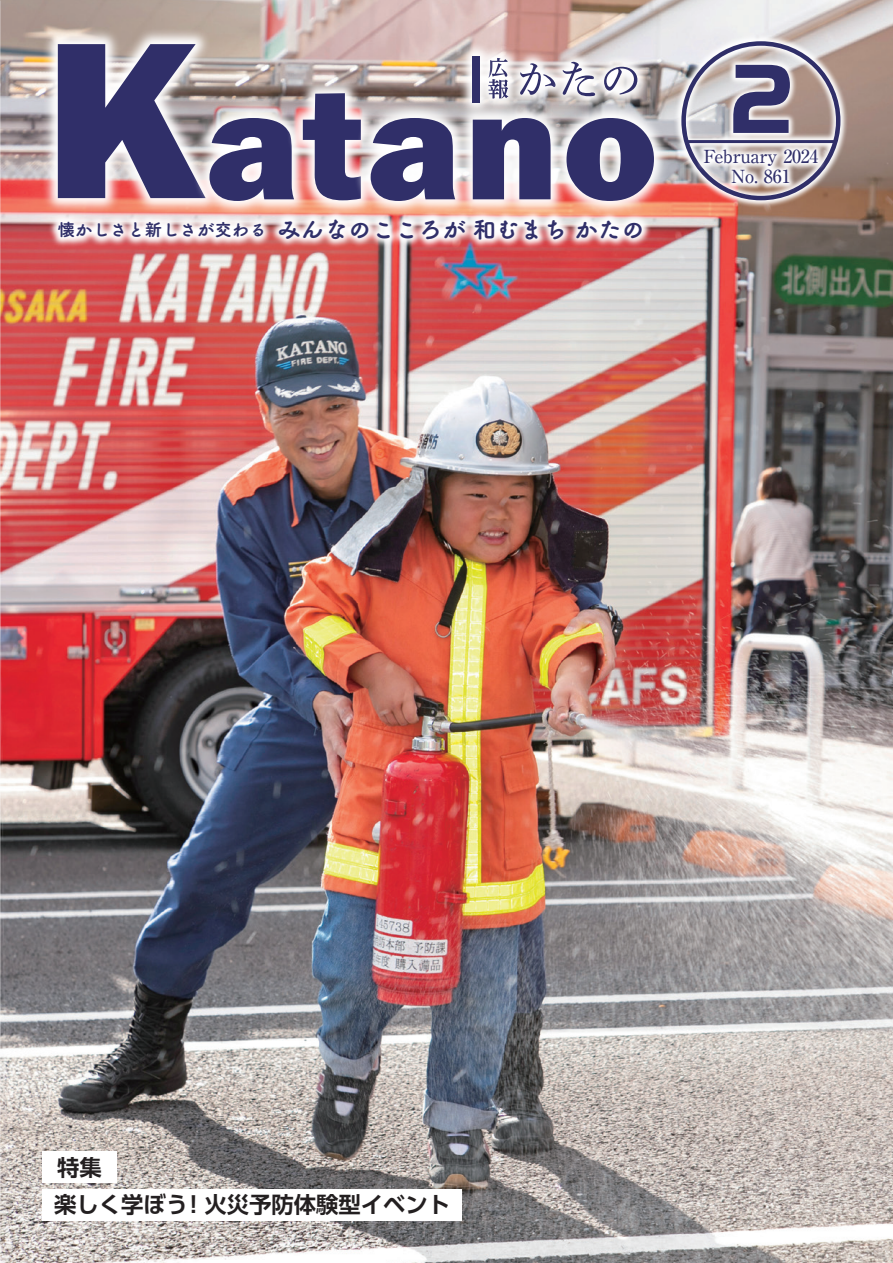
<style>
.page{position:relative;width:893px;height:1263px;background:#fff}
.page>*{position:absolute;margin:0;border:0;box-sizing:border-box;transform-origin:0 0}
.t1{font:700 82.95px "Ro G San Srf Std";color:#302f69}
.t2{font:23.1px "Tsuku B Rd Gothic Std E";letter-spacing:.02em;color:#302f69}
.t3{font:700 22.35px "UD Shin Go Pro De";color:#231f20}
.t4{font:500 18px/20.2px "Ryumin Pr 6";letter-spacing:-.015em;color:#302f69;text-align:center}
.s1{font-size:17.1px}
</style>
<div class="page">
<img style="left:0;top:0;width:893px;height:1263px">
<div style="left:43px;top:1189px;width:419px;height:31px;background:#fff"></div>
<div style="left:43px;top:1152px;width:74px;height:31px;background:#fff"></div>
<svg style="left:48px;top:214px;width:604px;height:35px"></svg>
<svg style="left:522px;top:49px;width:27px;height:53px"></svg>
<svg style="left:522px;top:63px;width:27px;height:32px"></svg>
<svg style="left:549px;top:48px;width:60px;height:54px"></svg>
<svg style="left:563px;top:62px;width:27px;height:34px"></svg>
<svg style="left:590px;top:53px;width:61px;height:49px;background:#ccc8c9"></svg>
<svg style="left:604px;top:67px;width:33px;height:28px"></svg>
<svg style="left:494px;top:44px;width:28px;height:58px"></svg>
<svg style="left:494px;top:58px;width:14px;height:41px"></svg>
<svg style="left:458px;top:42px;width:36px;height:60px"></svg>
<div style="left:473px;top:56px;width:7px;height:46px;background:#302f69"></div>
<svg style="left:42px;top:28px;width:179px;height:186px;background:#ddbcb3"></svg>
<svg style="left:193px;top:201px;width:116px;height:16px;background:#f6beaf"></svg>
<svg style="left:58px;top:44px;width:236px;height:157px;background:#736c8b"></svg>
<svg style="left:287px;top:77px;width:90px;height:139px;background:#c7a9a7"></svg>
<svg style="left:303px;top:93px;width:58px;height:107px;background:#6c6188"></svg>
<svg style="left:354px;top:102px;width:117px;height:115px;background:#d8bcb8"></svg>
<svg style="left:371px;top:118px;width:84px;height:83px"></svg>
<svg style="left:457px;top:102px;width:93px;height:113px;background:#e1ccc4"></svg>
<svg style="left:473px;top:118px;width:77px;height:81px;background:#535282"></svg>
<svg style="left:550px;top:102px;width:120px;height:115px;background:#d5b3ab"></svg>
<svg style="left:566px;top:118px;width:88px;height:83px;background:#6a628a"></svg>
<svg style="left:674px;top:34px;width:174px;height:174px;background:#c7aaa1"></svg>
<svg style="left:681px;top:41px;width:159px;height:159px;background:#b2a3a9"></svg>
<svg style="left:696px;top:142px;width:130px;height:49px"></svg>
<svg style="left:726px;top:57px;width:72px;height:83px"></svg>
<p class="t2" style="left:58px;top:211px;width:588px"><span class="s1">懐かしさと新しさが交わる</span> みんなのこころが 和むまち かたの</p>
<h1 class="t1" style="left:728px;top:44px;width:68px">2</h1>
<p class="t4" style="left:704px;top:146px;width:117px">February 2024<br>No. 861</p>
<p class="t3" style="left:57px;top:1149px;width:46px">特集</p>
<p class="t3" style="left:54px;top:1187px;width:397px">楽しく学ぼう! 火災予防体験型イベント</p>
</div>
